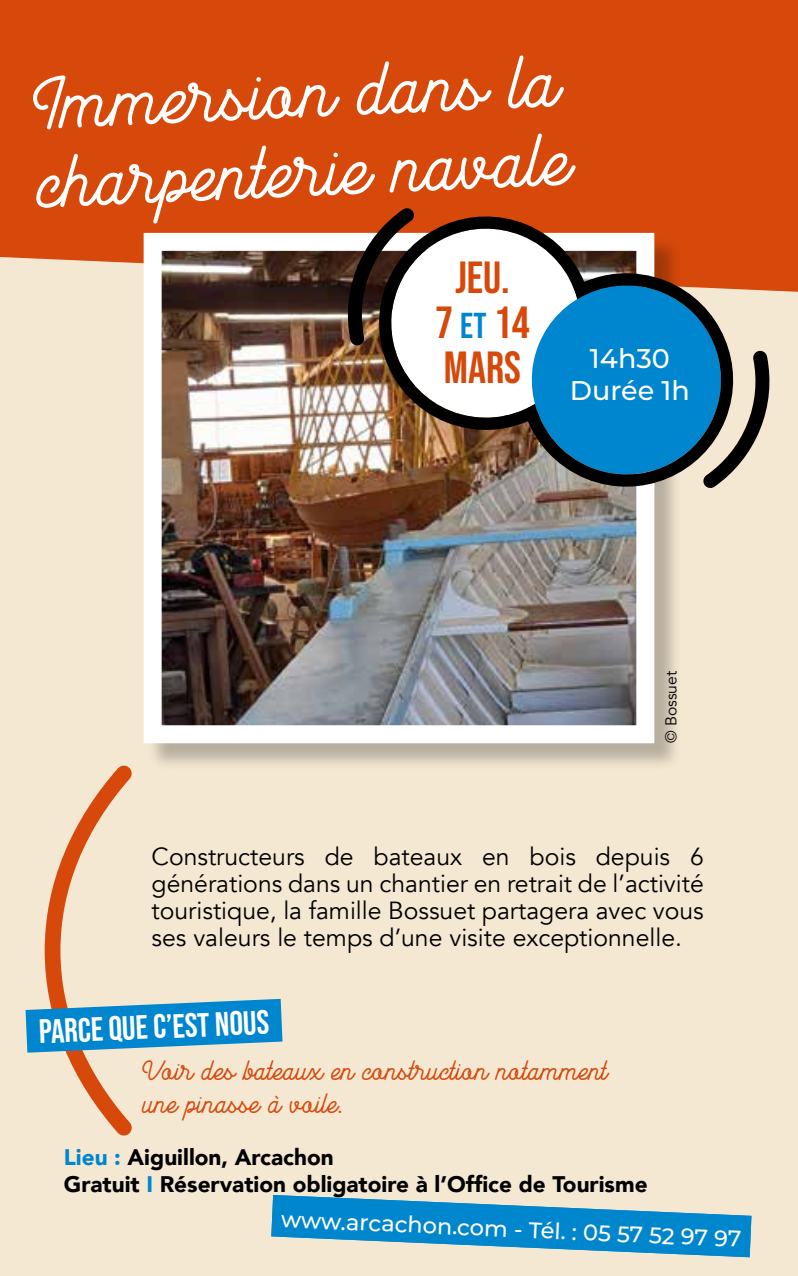
<style>
.page{position:relative;width:798px;height:1276px;background:#fff}
.page>*{position:absolute;margin:0;border:0;box-sizing:border-box;transform-origin:0 0}
.t1{font:90px/78.8px "Goldana Script";color:#fff}
.t2{font:45px/45px "Bebas Neue";color:#d6490b;text-align:center}
.t3{font:33.75px/33.8px "Goldana Script";color:#d6490b}
.t4{font:33.75px "Bebas Neue";color:#fff}
.t5{font:500 27px/32.4px "Montserrat";color:#fff;text-align:center}
.t6{font:24.75px/27px "Avenir";color:#000;text-align:justify}
.t7{font:900 22.5px/27px "Avenir";color:#000}
.t8{font:500 22.5px "Montserrat";color:#fff}
.t9{font:22.5px "Myriad Pro";color:#fff}
.t10{font:15.75px "Avenir";color:#000}
.s1{font-size:36px;color:#0086ce}
.s2{color:#0086ce}
</style>
<div class="page">
<div style="left:0;top:0;width:797px;height:1276px;background:#f5e8d3"></div>
<div style="left:0;top:0;width:797px;height:292px;background:#d6490b"></div>
<div style="left:147px;top:236px;width:534px;height:535px;background:#000;opacity:.25"></div>
<img style="left:135px;top:224px;width:528px;height:528px">
<svg style="left:336px;top:196px;width:444px;height:304px;background:#8b8988"></svg>
<svg style="left:37px;top:751px;width:109px;height:385px"></svg>
<svg style="left:26px;top:999px;width:256px;height:53px"></svg>
<svg style="left:271px;top:1195px;width:480px;height:62px"></svg>
<h1 class="t1" style="left:30px;top:69px;width:535px;rotate:-3deg">Immersion dans la charpenterie navale</h1>
<h2 class="t2" style="left:435px;top:254px;width:96px">JEU.<br>7 <span class="s1">ET</span> 14<br>MARS</h2>
<p class="t5" style="left:569px;top:341px;width:122px">14h30<br>Durée 1h</p>
<p class="t10" style="left:661px;top:743px;width:74px;rotate:-90deg">© Bossuet</p>
<p class="t6" style="left:151px;top:843px;width:553px">Constructeurs de bateaux en bois depuis 6 générations dans un chantier en retrait de l’activité touristique, la famille Bossuet partagera avec vous ses valeurs le temps d’une visite exceptionnelle.</p>
<h3 class="t4" style="left:38px;top:1013px;width:232px;rotate:-3deg">PARCE QUE C’EST NOUS</h3>
<h3 class="t3" style="left:142px;top:1054px;width:466px">Voir des bateaux en construction notamment une pinasse à voile.</h3>
<p class="t7" style="left:64px;top:1142px;width:585px"><span class="s2">Lieu :</span> Aiguillon, Arcachon<br>Gratuit <span class="s2">I</span> Réservation obligatoire à l’Office de Tourisme</p>
<p class="t9" style="left:338px;top:1204px;width:366px;rotate:3deg">ww.ar achon.com Tél. : 05 57 52 97 7</p>
<p class="t8" style="left:282px;top:1202px;width:462px;rotate:3deg">www.arcachon.com - Tél. : 05 57 52 97 97</p>
</div>
